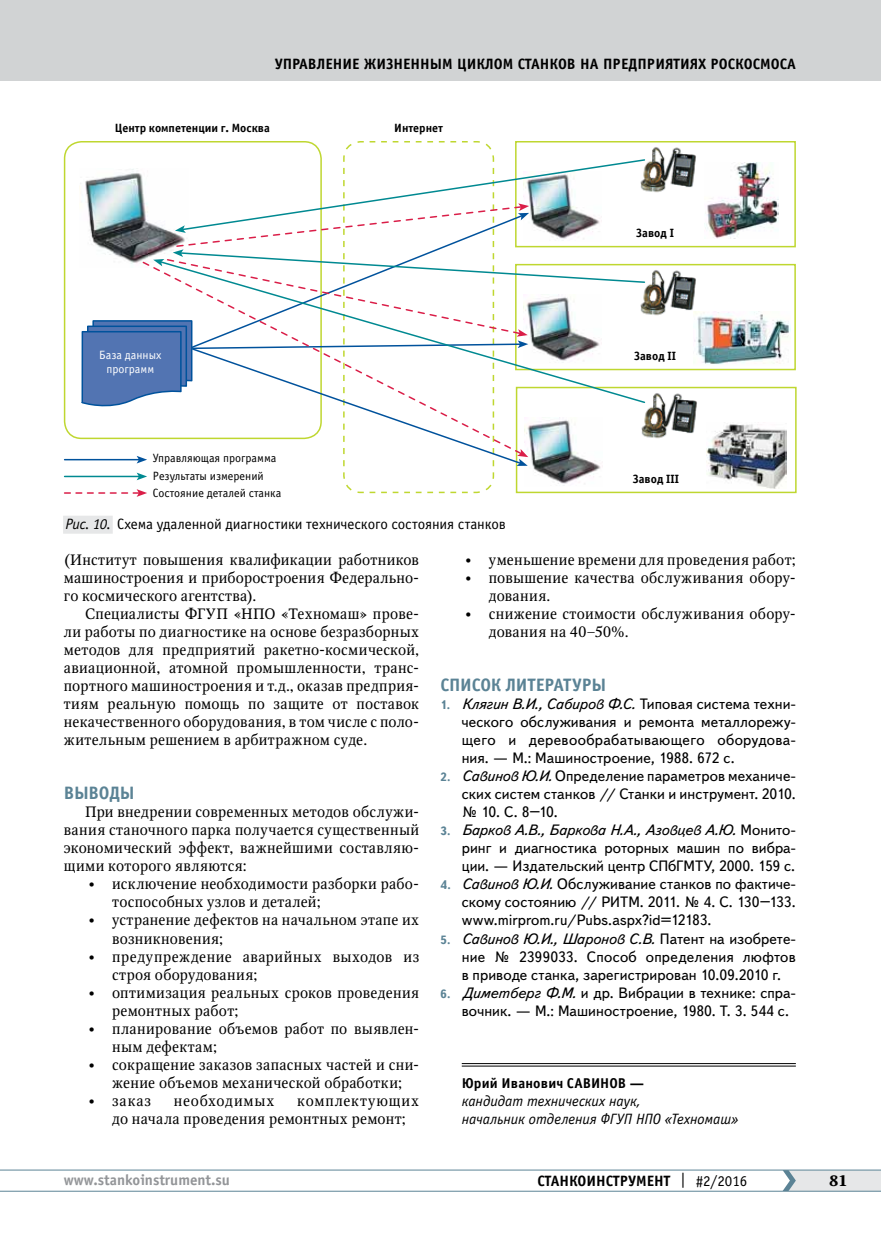
<style>
.page{position:relative;width:881px;height:1234px;background:#fff}
.page>*{position:absolute;margin:0;border:0;box-sizing:border-box;transform-origin:0 0}
.t1{font:700 18px "Officina Sans C";letter-spacing:-.01em;color:#5b8395}
.t2{font:15px/18px "Octava";letter-spacing:.02em;color:#000}
.t3{font:15px/18px "Text Book C";letter-spacing:.005em;color:#000;text-align:justify}
.t4{font:700 15px "Officina Sans C";color:#000}
.t5{font:15px "Officina Sans C";letter-spacing:-.01em;color:#000}
.t6{font:italic 15px/18px "Officina Sans C";letter-spacing:-.005em;color:#000}
.t7{font:700 15px "Officina Sans C";color:#939598}
.t8{font:15px "Octava";letter-spacing:.05em;color:#000}
.t9{font:700 15px "Octava";color:#000}
.t10{font:700 14.25px "Officina Sans C";letter-spacing:.01em;color:#000}
.t11{font:12px/17.2px "Officina Sans C";color:#000}
.t12{font:700 12px "Officina Sans C";color:#000}
.t13{font:12px/14.2px "Officina Sans C";color:#fff;text-align:center}
.s1{font-style:italic}
.s2{font-weight:700;font-size:12px;color:#5b8395}
.s3{font-weight:400}
</style>
<div class="page">
<hr style="left:0;top:1190px;width:880px;height:1px;background:#5b8395">
<hr style="left:0;top:1169px;width:880px;height:1px;background:#5b8395">
<svg style="left:782px;top:1169px;width:98px;height:21px;background:#d9dee1"></svg>
<div style="left:0;top:0;width:880px;height:81px;background:#d1d3d4"></div>
<hr style="left:461px;top:1063px;width:334px;height:1px;background:#000">
<hr style="left:461px;top:1065px;width:334px;height:1px;background:#000">
<div style="left:63px;top:515px;width:50px;height:18px;background:#e6e7e8"></div>
<img style="left:646px;top:147px;width:50px;height:46px">
<img style="left:704px;top:162px;width:74px;height:77px">
<div style="left:515px;top:141px;width:280px;height:106px;border:2px solid #bfd730"></div>
<img style="left:646px;top:270px;width:50px;height:46px">
<img style="left:693px;top:311px;width:96px;height:53px">
<img style="left:706px;top:424px;width:80px;height:64px">
<img style="left:646px;top:393px;width:51px;height:46px">
<div style="left:515px;top:387px;width:281px;height:106px;border:2px solid #bfd730"></div>
<div style="left:515px;top:264px;width:280px;height:106px;border:2px solid #bfd730"></div>
<svg style="left:65px;top:141px;width:581px;height:355px"></svg>
<p class="t4" style="left:274px;top:56px;width:522px">УПРАВЛЕНИЕ ЖИЗНЕННЫМ ЦИКЛОМ СТАНКОВ НА ПРЕДПРИЯТИЯХ РОСКОСМОСА</p>
<p class="t12" style="left:115px;top:121px;width:156px">Центр компетенции г. Москва</p>
<p class="t12" style="left:394px;top:121px;width:50px">Интернет</p>
<p class="t13" style="left:99px;top:348px;width:64px">База данных программ</p>
<p class="t11" style="left:153px;top:450px;width:130px">Управляющая программа<br>Результаты измерений<br>Состояние деталей станка</p>
<p class="t5" style="left:65px;top:516px;width:442px"><span class="s1">Рис. 10.</span> Схема удаленной диагностики технического состояния станков</p>
<p class="t12" style="left:636px;top:226px;width:39px">Завод I</p>
<p class="t12" style="left:634px;top:349px;width:43px">Завод II</p>
<p class="t12" style="left:632px;top:471px;width:48px">Завод III</p>
<p class="t2" style="left:64px;top:551px;width:357px;text-align:justify">(Институт повышения квалификации работников машиностроения и приборостроения Федерально&shy;го космического агентства).</p>
<p class="t2" style="left:64px;top:605px;width:357px;text-indent:21px">Специалисты ФГУП «НПО «Техномаш» прове&shy;ли работы по диагностике на основе безразборных методов для предприятий ракетно-космической, авиационной, атомной промышленности, транс&shy;портного машиностроения и т.д., оказав предприя&shy;тиям реальную помощь по защите от поставок некачественного оборудования, в том числе с поло&shy;жительным решением в арбитражном суде.</p>
<p class="t1" style="left:64px;top:783px;width:72px">ВЫВОДЫ</p>
<p class="t2" style="left:64px;top:803px;width:357px;text-align:justify;text-indent:21px">При внедрении современных методов обслужи&shy;вания станочного парка получается существенный экономический эффект, важнейшими составляю&shy;щими которого являются:</p>
<p class="t2" style="left:112px;top:875px;width:308px;text-indent:-27px">• исключение необходимости разборки рабо&shy;тоспособных узлов и деталей;</p>
<p class="t2" style="left:112px;top:911px;width:308px;text-indent:-27px">• устранение дефектов на начальном этапе их возникновения;</p>
<p class="t2" style="left:112px;top:947px;width:308px;text-indent:-27px">• предупреждение аварийных выходов из строя оборудования;</p>
<p class="t2" style="left:112px;top:983px;width:308px;text-indent:-27px">• оптимизация реальных сроков проведения ремонтных работ;</p>
<p class="t2" style="left:112px;top:1019px;width:308px;text-indent:-27px">• планирование объемов работ по выявлен&shy;ным дефектам;</p>
<p class="t2" style="left:112px;top:1055px;width:308px;text-indent:-27px">• сокращение заказов запасных частей и сни&shy;жение объемов механической обработки;</p>
<p class="t2" style="left:85px;top:1091px;width:68px">• заказ</p>
<p class="t8" style="left:174px;top:1090px;width:102px">необходимых</p>
<p class="t2" style="left:112px;top:1091px;width:308px;text-indent:185px">комплектующих до начала проведения ремонтных ремонт;</p>
<p class="t2" style="left:461px;top:551px;width:335px">• уменьшение времени для проведения работ;</p>
<p class="t2" style="left:488px;top:569px;width:308px;text-indent:-27px">• повышение качества обслуживания обору&shy;дования.</p>
<p class="t2" style="left:488px;top:605px;width:308px;text-indent:-27px">• снижение стоимости обслуживания обору&shy;дования на 40–50%.</p>
<p class="t1" style="left:440px;top:675px;width:167px">СПИСОК ЛИТЕРАТУРЫ</p>
<p class="t3" style="left:461px;top:695px;width:335px;text-indent:-21px"><span class="s2">1.</span> <span class="s1">Клягин В.И., Сабиров Ф.С.</span> Типовая система техни&shy;ческого обслуживания и ремонта металлорежу&shy;щего и деревообрабатывающего оборудова&shy;ния. — М.: Машиностроение, 1988. 672 с.</p>
<p class="t3" style="left:461px;top:767px;width:335px;text-indent:-21px"><span class="s2">2.</span> <span class="s1">Савинов Ю.И.</span> Определение параметров механиче&shy;ских систем станков // Станки и инструмент. 2010. № 10. С. 8–10.</p>
<p class="t3" style="left:461px;top:821px;width:335px;text-indent:-21px"><span class="s2">3.</span> <span class="s1">Барков А.В., Баркова Н.А., Азовцев А.Ю.</span> Монито&shy;ринг и диагностика роторных машин по вибра&shy;ции. — Издательский центр СПбГМТУ, 2000. 159 с.</p>
<p class="t3" style="left:461px;top:875px;width:335px;text-indent:-21px"><span class="s2">4.</span> <span class="s1">Савинов Ю.И.</span> Обслуживание станков по фактиче&shy;скому состоянию // РИТМ. 2011. № 4. С. 130–133. www.mirprom.ru/Pubs.aspx?id=12183.</p>
<p class="t3" style="left:461px;top:929px;width:335px;text-indent:-21px"><span class="s2">5.</span> <span class="s1">Савинов Ю.И., Шаронов С.В.</span> Патент на изобрете&shy;ние № 2399033. Способ определения люфтов в приводе станка, зарегистрирован 10.09.2010 г.</p>
<p class="t3" style="left:461px;top:983px;width:335px;text-indent:-21px"><span class="s2">6.</span> <span class="s1">Диметберг Ф.М.</span> и др. Вибрации в технике: спра&shy;вочник. — М.: Машиностроение, 1980. Т. 3. 544 с.</p>
<p class="t10" style="left:461px;top:1074px;width:184px">Юрий Иванович САВИНОВ —</p>
<p class="t6" style="left:461px;top:1091px;width:278px">кандидат технических наук,<br>начальник отделения ФГУП НПО «Техномаш»</p>
<p class="t7" style="left:64px;top:1171px;width:168px">www.stankoinstrument.su</p>
<p class="t4" style="left:537px;top:1171px;width:211px">СТАНКОИНСТРУМЕНТ <span class="s3">| #2/2016</span></p>
<p class="t9" style="left:828px;top:1170px;width:20px">81</p>
</div>
